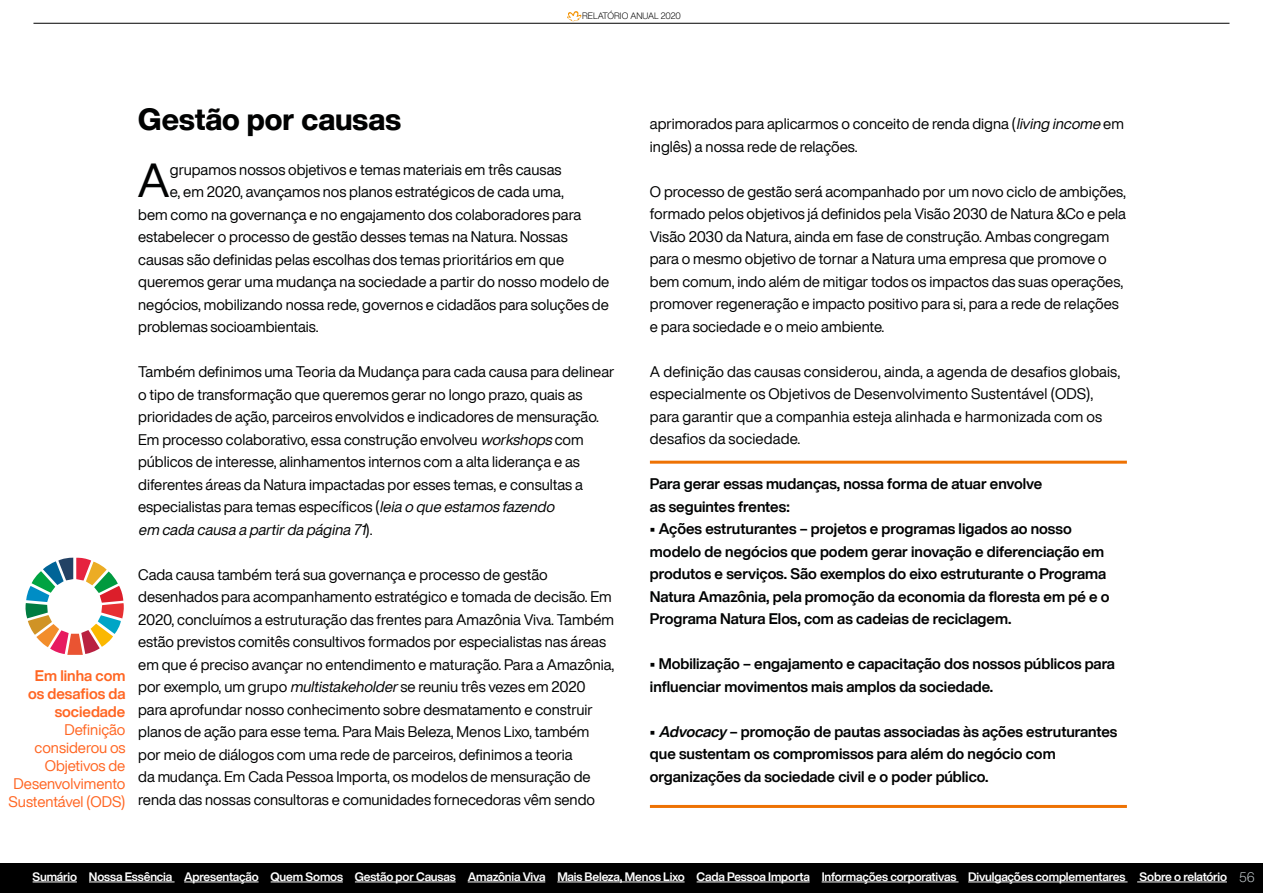
<style>
.page{position:relative;width:1263px;height:893px;background:#fff}
.page>*{position:absolute;margin:0;border:0;box-sizing:border-box;transform-origin:0 0}
.t1{font:46.65px "Helvetica Now Display";color:#010202}
.t2{font:800 30px "Helvetica Now Display";color:#010202}
.t3{font:15px/22.5px "Helvetica Now Display";color:#010202}
.t4{font:700 15px/22.5px "Helvetica Now Display";color:#010202}
.t5{font:15px/18px "Helvetica Now Display";color:#ff6623;text-align:right}
.t6{font:700 15px/18px "Helvetica Now Display";color:#ff6623;text-align:right}
.t7{font:300 13.5px "Helvetica Now Display";color:#bdc4c7}
.t8{font:700 12px "Helvetica Now Display";letter-spacing:-.015em;color:#fff}
.t9{font:300 9px "Helvetica Now Display";letter-spacing:-.005em;color:#000}
.s1{font-style:italic}
</style>
<div class="page">
<hr style="left:33px;top:23px;width:1196px;height:1px;background:#000">
<svg style="left:567px;top:11px;width:14px;height:10px"></svg>
<div style="left:0;top:863px;width:1263px;height:29px;background:#000"></div>
<hr style="left:650px;top:461px;width:477px;height:3px;background:#ee7203">
<hr style="left:650px;top:805px;width:477px;height:3px;background:#ee7203">
<svg style="left:25px;top:558px;width:99px;height:97px"></svg>
<hr style="left:33px;top:882px;width:44px;height:1px;background:#fff">
<hr style="left:89px;top:882px;width:86px;height:1px;background:#fff">
<hr style="left:184px;top:882px;width:75px;height:1px;background:#fff">
<hr style="left:271px;top:882px;width:72px;height:1px;background:#fff">
<hr style="left:355px;top:882px;width:101px;height:1px;background:#fff">
<hr style="left:468px;top:882px;width:77px;height:1px;background:#fff">
<hr style="left:557px;top:882px;width:128px;height:1px;background:#fff">
<hr style="left:697px;top:882px;width:113px;height:1px;background:#fff">
<hr style="left:822px;top:882px;width:136px;height:1px;background:#fff">
<hr style="left:968px;top:882px;width:159px;height:1px;background:#fff">
<hr style="left:1137px;top:882px;width:90px;height:1px;background:#fff">
<p class="t9" style="left:582px;top:10px;width:100px">RELATÓRIO ANUAL 2020</p>
<p class="t6" style="left:28px;top:666px;width:99px">Em linha com os desafios da sociedade</p>
<p class="t5" style="left:9px;top:720px;width:118px">Definição considerou os<br>Objetivos de<br>Desenvolvimento<br>Sustentável (ODS)</p>
<h2 class="t2" style="left:138px;top:98px;width:264px">Gestão por causas</h2>
<h1 class="t1" style="left:137px;top:148px;width:34px">A</h1>
<p class="t3" style="left:170px;top:158px;width:393px">grupamos nossos objetivos e temas materiais em três causas</p>
<p class="t3" style="left:170px;top:181px;width:395px">e, em 2020, avançamos nos planos estratégicos de cada uma,</p>
<p class="t3" style="left:138px;top:203px;width:444px">bem como na governança e no engajamento dos colaboradores para</p>
<p class="t3" style="left:138px;top:226px;width:431px">estabelecer o processo de gestão desses temas na Natura. Nossas</p>
<p class="t3" style="left:138px;top:248px;width:427px">causas são definidas pelas escolhas dos temas prioritários em que</p>
<p class="t3" style="left:138px;top:271px;width:473px">queremos gerar uma mudança na sociedade a partir do nosso modelo de</p>
<p class="t3" style="left:138px;top:293px;width:472px">negócios, mobilizando nossa rede, governos e cidadãos para soluções de</p>
<p class="t3" style="left:138px;top:316px;width:182px">problemas socioambientais.</p>
<p class="t3" style="left:138px;top:361px;width:478px">Também definimos uma Teoria da Mudança para cada causa para delinear o tipo de transformação que queremos gerar no longo prazo, quais as prioridades de ação, parceiros envolvidos e indicadores de mensuração.<br>Em processo colaborativo, essa construção envolveu <span class="s1">workshops</span>com públicos de interesse, alinhamentos internos com a alta liderança e as diferentes áreas da Natura impactadas por esses temas, e consultas a especialistas para temas específicos (<span class="s1">leia o que estamosfazendo<br>em cada causa a partirda página 71</span>) .</p>
<p class="t3" style="left:138px;top:563px;width:478px">Cada causa também terá sua governança e processo de gestão desenhados para acompanhamento estratégico e tomada de decisão. Em 2020, concluímos a estruturação das frentes para Amazônia Viva. Também estão previstos comitês consultivos formados por especialistas nas áreas em que é preciso avançar no entendimento e maturação. Para a Amazônia, por exemplo, um grupo <span class="s1">multistakeholder</span>se reuniu três vezes em 2020 para aprofundar nosso conhecimento sobre desmatamento e construir planos de ação para esse tema. Para Mais Beleza, Menos Lixo, também por meio de diálogos com uma rede de parceiros, definimos a teoria<br>da mudança. Em Cada Pessoa Importa, os modelos de mensuração de renda das nossas consultoras e comunidades fornecedoras vêm sendo</p>
<p class="t3" style="left:650px;top:113px;width:476px">aprimorados para aplicarmos o conceito de renda digna (<span class="s1">living income</span> em inglês) a nossa rede de relações.</p>
<p class="t3" style="left:650px;top:180px;width:478px">O processo de gestão será acompanhado por um novo ciclo de ambições, formado pelos objetivos já definidos pela Visão 2030 de Natura &amp;Co e pela Visão 2030 da Natura, ainda em fase de construção. Ambas congregam para o mesmo objetivo de tornar a Natura uma empresa que promove o bem comum, indo além de mitigar todos os impactos das suas operações, promover regeneração e impacto positivo para si, para a rede de relações e para sociedade e o meio ambiente.</p>
<p class="t3" style="left:650px;top:360px;width:472px">A definição das causas considerou, ainda, a agenda de desafios globais, especialmente os Objetivos de Desenvolvimento Sustentável (ODS), para garantir que a companhia esteja alinhada e harmonizada com os desafios da sociedade.</p>
<p class="t4" style="left:650px;top:473px;width:394px">Para gerar essas mudanças, nossa forma de atuar envolve as seguintes frentes:</p>
<p class="t4" style="left:650px;top:518px;width:461px">• Ações estruturantes – projetos e programas ligados ao nosso modelo de negócios que podem gerar inovação e diferenciação em produtos e serviços. São exemplos do eixo estruturante o Programa Natura Amazônia, pela promoção da economia da floresta em pé e o Programa Natura Elos, com as cadeias de reciclagem.</p>
<p class="t4" style="left:650px;top:653px;width:466px">• Mobilização – engajamento e capacitação dos nossos públicos para influenciar movimentos mais amplos da sociedade.</p>
<p class="t4" style="left:650px;top:720px;width:469px">• <span class="s1">Advocacy</span> – promoção de pautas associadas às ações estruturantes que sustentam os compromissos para além do negócio com organizações da sociedade civil e o poder público.</p>
<p class="t8" style="left:33px;top:868px;width:1196px">Sumário Nossa Essência Apresentação Quem Somos Gestão por Causas Amazônia Viva Mais Beleza, Menos Lixo Cada Pessoa Importa Informações corporativas Divulgações complementares Sobre o relatório</p>
<p class="t7" style="left:1239px;top:868px;width:17px">56</p>
</div>
